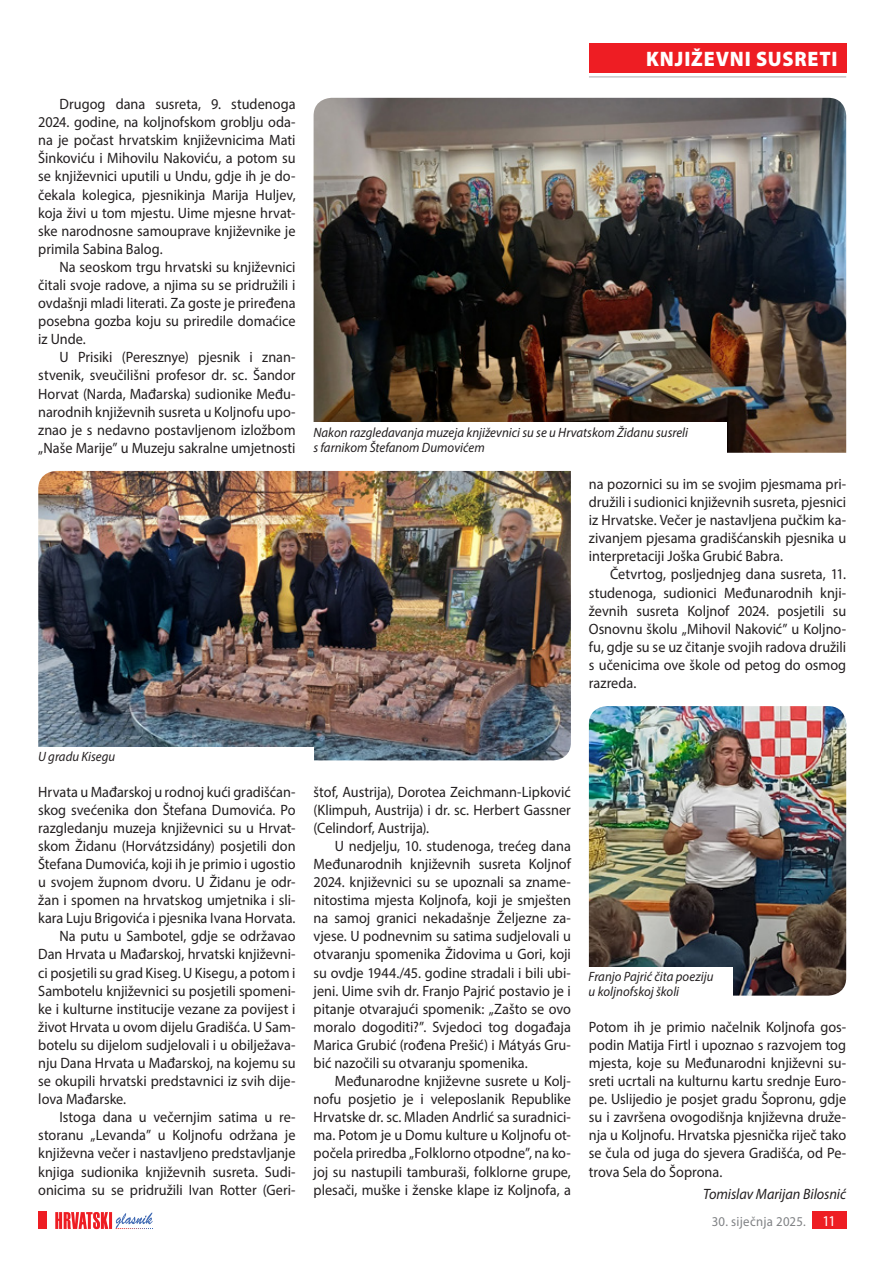
<style>
.page{position:relative;width:893px;height:1263px;background:#fff}
.page>*{position:absolute;margin:0;border:0;box-sizing:border-box;transform-origin:0 0}
.t1{font:900 21px "Myriad Pro";letter-spacing:.04em;color:#fff;scale:.95 1}
.t2{font:15px/18.1px "Myriad Pro";color:#231f20;text-align:justify;scale:.95 1}
.t3{font:italic 15px "Myriad Pro";letter-spacing:-.005em;color:#231f20;scale:.95 1}
.t4{font:italic 13.5px/15px "Myriad Pro";color:#231f20;scale:.95 1}
.t5{font:13.5px "Myriad Pro";letter-spacing:.02em;color:#808285;scale:.95 1}
.s1{font-size:15px;color:#fff}
</style>
<div class="page">
<hr style="left:589px;top:77px;width:257px;height:1px;background:#a8a9ad">
<div style="left:812px;top:1212px;width:34px;height:17px;background:#ee1d23"></div>
<div style="left:38px;top:1212px;width:9px;height:17px;background:#ee1d23"></div>
<svg style="left:55px;top:1212px;width:98px;height:17px"></svg>
<div style="left:589px;top:43px;width:257px;height:30px;background:#ee1d23"></div>
<img style="left:314px;top:98px;width:532px;height:355px">
<div style="left:309px;top:423px;width:417px;height:48px;background:#fff"></div>
<img style="left:38px;top:471px;width:533px;height:289px">
<div style="left:34px;top:747px;width:280px;height:31px;background:#fff"></div>
<img style="left:589px;top:706px;width:257px;height:289px">
<div style="left:584px;top:967px;width:149px;height:47px;background:#fff"></div>
<p class="t2" style="left:38px;top:95px;width:272px;text-indent:21px">Drugog dana susreta, 9. studenoga 2024. godine, na koljnofskom groblju oda&shy;na je počast hrvatskim književnicima Mati Šinkoviću i Mihovilu Nakoviću, a potom su se književnici uputili u Undu, gdje ih je do&shy;čekala kolegica, pjesnikinja Marija Huljev, koja živi u tom mjestu. Uime mjesne hrvat&shy;ske narodnosne samouprave književnike je primila Sabina Balog.</p>
<p class="t2" style="left:38px;top:258px;width:272px;text-indent:21px">Na seoskom trgu hrvatski su književnici čitali svoje radove, a njima su se pridružili i ovdašnji mladi literati. Za goste je priređena posebna gozba koju su priredile domaćice iz Unde.</p>
<p class="t2" style="left:38px;top:348px;width:272px;text-indent:21px">U Prisiki (Peresznye) pjesnik i znan&shy;stvenik, sveučilišni profesor dr. sc. Šandor Horvat (Narda, Mađarska) sudionike Među&shy;narodnih književnih susreta u Koljnofu upo&shy;znao je s nedavno postavljenom izložbom „Naše Marije” u Muzeju sakralne umjetnosti</p>
<h1 class="t1" style="left:646px;top:45px;width:74px">KNJIŽEVNI</h1>
<h1 class="t1" style="left:756px;top:45px;width:53px">SUSRETI</h1>
<p class="t4" style="left:313px;top:425px;width:396px">Nakon razgledavanja muzeja književnici su se u Hrvatskom Židanu susreli s farnikom Štefanom Dumovićem</p>
<p class="t2" style="left:589px;top:475px;width:272px">na pozornici su im se svojim pjesmama pri&shy;družili i sudionici književnih susreta, pjesnici iz Hrvatske. Večer je nastavljena pučkim ka&shy;zivanjem pjesama gradišćanskih pjesnika u interpretaciji Joška Grubić Babra.</p>
<p class="t2" style="left:589px;top:565px;width:272px;text-indent:21px">Četvrtog, posljednjeg dana susreta, 11. studenoga, sudionici Međunarodnih knji&shy;ževnih susreta Koljnof 2024. posjetili su Osnovnu školu „Mihovil Naković” u Koljno&shy;fu, gdje su se uz čitanje svojih radova družili s učenicima ove škole od petog do osmog razreda.</p>
<p class="t4" style="left:38px;top:749px;width:83px">U gradu Kisegu</p>
<p class="t2" style="left:38px;top:782px;width:272px">Hrvata u Mađarskoj u rodnoj kući gradišćan-</p>
<p class="t2" style="left:38px;top:800px;width:272px">skog svećenika don Štefana Dumovića. Po</p>
<p class="t2" style="left:38px;top:818px;width:272px">razgledanju muzeja književnici su u Hrvat-</p>
<p class="t2" style="left:38px;top:836px;width:272px">skom Židanu (Horvátzsidány) posjetili don</p>
<p class="t2" style="left:38px;top:855px;width:272px">Štefana Dumovića, koji ih je primio i ugostio</p>
<p class="t2" style="left:38px;top:873px;width:272px">u svojem župnom dvoru. U Židanu je odr-</p>
<p class="t2" style="left:38px;top:891px;width:272px">žan i spomen na hrvatskog umjetnika i sli-</p>
<p class="t2" style="left:38px;top:909px;width:272px">kara Luju Brigovića i pjesnika Ivana Horvata.</p>
<p class="t2" style="left:60px;top:927px;width:250px">Na putu u Sambotel, gdje se održavao</p>
<p class="t2" style="left:38px;top:945px;width:272px">Dan Hrvata u Mađarskoj, hrvatski književni-</p>
<p class="t2" style="left:38px;top:963px;width:272px">ci posjetili su grad Kiseg. U Kisegu, a potom i</p>
<p class="t2" style="left:38px;top:981px;width:272px">Sambotelu književnici su posjetili spomeni-</p>
<p class="t2" style="left:38px;top:999px;width:272px">ke i kulturne institucije vezane za povijest i</p>
<p class="t2" style="left:38px;top:1017px;width:272px">život Hrvata u ovom dijelu Gradišća. U Sam-</p>
<p class="t2" style="left:38px;top:1035px;width:272px">botelu su dijelom sudjelovali i u obilježava-</p>
<p class="t2" style="left:38px;top:1054px;width:272px">nju Dana Hrvata u Mađarskoj, na kojemu su</p>
<p class="t2" style="left:38px;top:1072px;width:272px">se okupili hrvatski predstavnici iz svih dije-</p>
<p class="t2" style="left:38px;top:1090px;width:94px">lova Mađarske.</p>
<p class="t2" style="left:60px;top:1108px;width:250px">Istoga dana u večernjim satima u re-</p>
<p class="t2" style="left:38px;top:1126px;width:272px">storanu „Levanda” u Koljnofu održana je</p>
<p class="t2" style="left:38px;top:1144px;width:272px">književna večer i nastavljeno predstavljanje</p>
<p class="t2" style="left:38px;top:1162px;width:272px">knjiga sudionika književnih susreta. Sudi-</p>
<p class="t2" style="left:38px;top:1180px;width:272px">onicima su se pridružili Ivan Rotter (Geri-</p>
<p class="t2" style="left:314px;top:782px;width:272px">štof, Austrija), Dorotea Zeichmann-Lipković (Klimpuh, Austrija) i dr. sc. Herbert Gassner (Celindorf, Austrija).</p>
<p class="t2" style="left:314px;top:836px;width:272px;text-indent:21px">U nedjelju, 10. studenoga, trećeg dana Međunarodnih književnih susreta Koljnof 2024. književnici su se upoznali sa zname&shy;nitostima mjesta Koljnofa, koji je smješten na samoj granici nekadašnje Željezne za&shy;vjese. U podnevnim su satima sudjelovali u otvaranju spomenika Židovima u Gori, koji su ovdje 1944./45. godine stradali i bili ubi&shy;jeni. Uime svih dr. Franjo Pajrić postavio je i pitanje otvarajući spomenik: „Zašto se ovo moralo dogoditi?”. Svjedoci tog događaja Marica Grubić (rođena Prešić) i Mátyás Gru&shy;bić nazočili su otvaranju spomenika.</p>
<p class="t2" style="left:314px;top:1072px;width:272px;text-indent:21px">Međunarodne književne susrete u Kolj&shy;nofu posjetio je i veleposlanik Republike Hrvatske dr. sc. Mladen Andrlić sa suradnici&shy;ma. Potom je u Domu kulture u Koljnofu ot&shy;počela priredba „Folklorno otpodne”, na ko&shy;joj su nastupili tamburaši, folklorne grupe, plesači, muške i ženske klape iz Koljnofa, a</p>
<p class="t4" style="left:589px;top:969px;width:133px">Franjo Pajrić čita poeziju u koljnofskoj školi</p>
<p class="t2" style="left:589px;top:1017px;width:272px">Potom ih je primio načelnik Koljnofa gos&shy;podin Matija Firtl i upoznao s razvojem tog mjesta, koje su Međunarodni književni su&shy;sreti ucrtali na kulturnu kartu srednje Euro&shy;pe. Uslijedio je posjet gradu Šopronu, gdje su i završena ovogodišnja književna druže&shy;nja u Koljnofu. Hrvatska pjesnička riječ tako se čula od juga do sjevera Gradišća, od Pe&shy;trova Sela do Šoprona.</p>
<p class="t3" style="left:703px;top:1185px;width:152px">Tomislav Marijan Bilosnić</p>
<p class="t5" style="left:712px;top:1213px;width:132px">30. siječnja 2025. <span class="s1">11</span></p>
</div>
